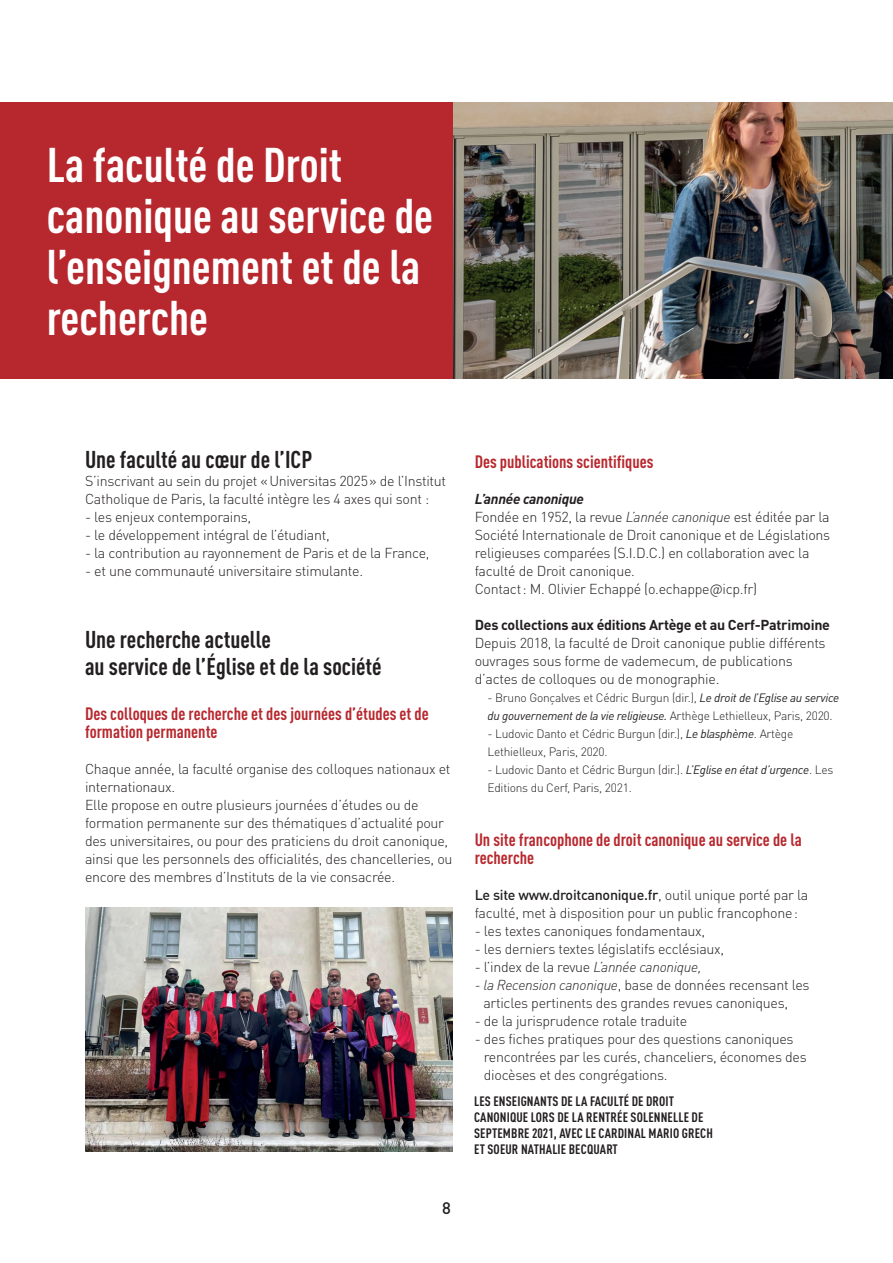
<style>
.page{position:relative;width:893px;height:1263px;background:#fff}
.page>*{position:absolute;margin:0;border:0;box-sizing:border-box;transform-origin:0 0}
.t1{font:700 condensed 48px/51px "DINOT";color:#fff}
.t2{font:700 condensed 24px/27px "DINOT";color:#231f20}
.t3{font:700 condensed 17.7px/18px "DINOT";color:#b7282e}
.t4{font:500 16.5px "DINOT";color:#231f20}
.t5{font:300 14.25px/18px "DINOT";letter-spacing:-.02em;color:#231f20}
.t6{font:700 14.25px "DINOT";letter-spacing:-.02em;color:#231f20}
.t7{font:700 condensed 13.5px/16.2px "DINOT";letter-spacing:.01em;color:#231f20}
.t8{font:300 12px/18px "DINOT";letter-spacing:-.02em;color:#231f20}
.s1{font-weight:700;font-style:italic}
.s2{font-style:italic}
.s3{font-weight:400;font-style:italic}
.s4{font-weight:500}
</style>
<div class="page">
<img style="left:453px;top:102px;width:440px;height:276px">
<img style="left:85px;top:908px;width:368px;height:243px">
<div style="left:0;top:102px;width:453px;height:276px;background:#b7282e"></div>
<h1 class="t1" style="left:47px;top:139px;width:388px">La faculté de Droit canonique au service de l’enseignement et de la recherche</h1>
<h2 class="t2" style="left:85px;top:446px;width:229px">Une faculté au cœur de l’ICP</h2>
<p class="t5" style="left:85px;top:472px;width:363px">S’inscrivant au sein du projet «Universitas 2025» de l’Institut<br>Catholique de Paris, la faculté intègre les 4 axes qui sont :</p>
<p class="t5" style="left:85px;top:508px;width:168px">- les enjeux contemporains,</p>
<p class="t5" style="left:85px;top:526px;width:246px">- le développement intégral de l’étudiant,</p>
<p class="t5" style="left:85px;top:544px;width:346px">- la contribution au rayonnement de Paris et de la France,</p>
<p class="t5" style="left:85px;top:562px;width:280px">- et une communauté universitaire stimulante.</p>
<h2 class="t2" style="left:85px;top:626px;width:298px">Une recherche actuelle<br>au service de l’Église et de la société</h2>
<p class="t3" style="left:85px;top:704px;width:345px">Des colloques de recherche et des journées d’études et de formation permanente</p>
<p class="t5" style="left:85px;top:760px;width:369px">Chaque année, la faculté organise des colloques nationaux et internationaux.<br>Elle propose en outre plusieurs journées d’études ou de formation permanente sur des thématiques d’actualité pour des universitaires, ou pour des praticiens du droit canonique, ainsi que les personnels des officialités, des chancelleries, ou encore des membres d’Instituts de la vie consacrée.</p>
<p class="t4" style="left:442px;top:1197px;width:10px">8</p>
<p class="t3" style="left:475px;top:452px;width:180px">Des publications scientifiques</p>
<p class="t5" style="left:475px;top:490px;width:357px"><span class="s1">L’année canonique<br></span>Fondée en 1952, la revue <span class="s2">L’année canonique</span> est éditée par la Société Internationale de Droit canonique et de Législations religieuses comparées (S.I.D.C.) en collaboration avec la faculté de Droit canonique.<br>Contact: M. Olivier Echappé (o.echappe@icp.fr)</p>
<p class="t6" style="left:475px;top:616px;width:357px">Des collections aux éditions Artège et au Cerf-Patrimoine</p>
<p class="t5" style="left:475px;top:634px;width:352px">Depuis 2018, la faculté de Droit canonique publie différents ouvrages sous forme de vademecum, de publications d’actes de colloques ou de monographie.</p>
<p class="t8" style="left:487px;top:689px;width:353px">- Bruno Gonçalves et Cédric Burgun (dir.), <span class="s3">Le droit de l’Eglise au service du gouvernement de la vie religieuse.</span> Arthège Lethielleux, Paris, 2020.</p>
<p class="t8" style="left:487px;top:725px;width:307px">- Ludovic Danto et Cédric Burgun (dir.), <span class="s3">Le blasphème</span>. Artège<br>Lethielleux, Paris, 2020.</p>
<p class="t8" style="left:487px;top:761px;width:347px">- Ludovic Danto et Cédric Burgun (dir.). <span class="s3">L’Eglise en état d’urgence</span>. Les<br>Editions du Cerf, Paris, 2021.</p>
<p class="t3" style="left:475px;top:830px;width:329px">Un site francophone de droit canonique au service de la recherche</p>
<p class="t5" style="left:475px;top:886px;width:335px"><span class="s4">Le site www.droitcanonique.fr</span>, outil unique porté par la faculté, met à disposition pour un public francophone:</p>
<p class="t5" style="left:475px;top:922px;width:232px">- les textes canoniques fondamentaux,</p>
<p class="t5" style="left:475px;top:940px;width:251px">- les derniers textes législatifs ecclésiaux,</p>
<p class="t5" style="left:475px;top:958px;width:228px">- l’index de la revue <span class="s2">L’année canonique,</span></p>
<p class="t5" style="left:483px;top:976px;width:328px;text-indent:-9px"><span class="s2">- la Recension canonique</span>, base de données recensant les articles pertinents des grandes revues canoniques,</p>
<p class="t5" style="left:475px;top:1012px;width:214px">- de la jurisprudence rotale traduite</p>
<p class="t5" style="left:484px;top:1030px;width:324px;text-indent:-9px">- des fiches pratiques pour des questions canoniques rencontrées par les curés, chanceliers, économes des diocèses et des congrégations.</p>
<p class="t7" style="left:474px;top:1092px;width:240px">LES ENSEIGNANTS DE LA FACULTÉ DE DROIT CANONIQUE LORS DE LA RENTRÉE SOLENNELLE DE SEPTEMBRE 2021, AVEC LE CARDINAL MARIO GRECH ET SOEUR NATHALIE BECQUART</p>
</div>
